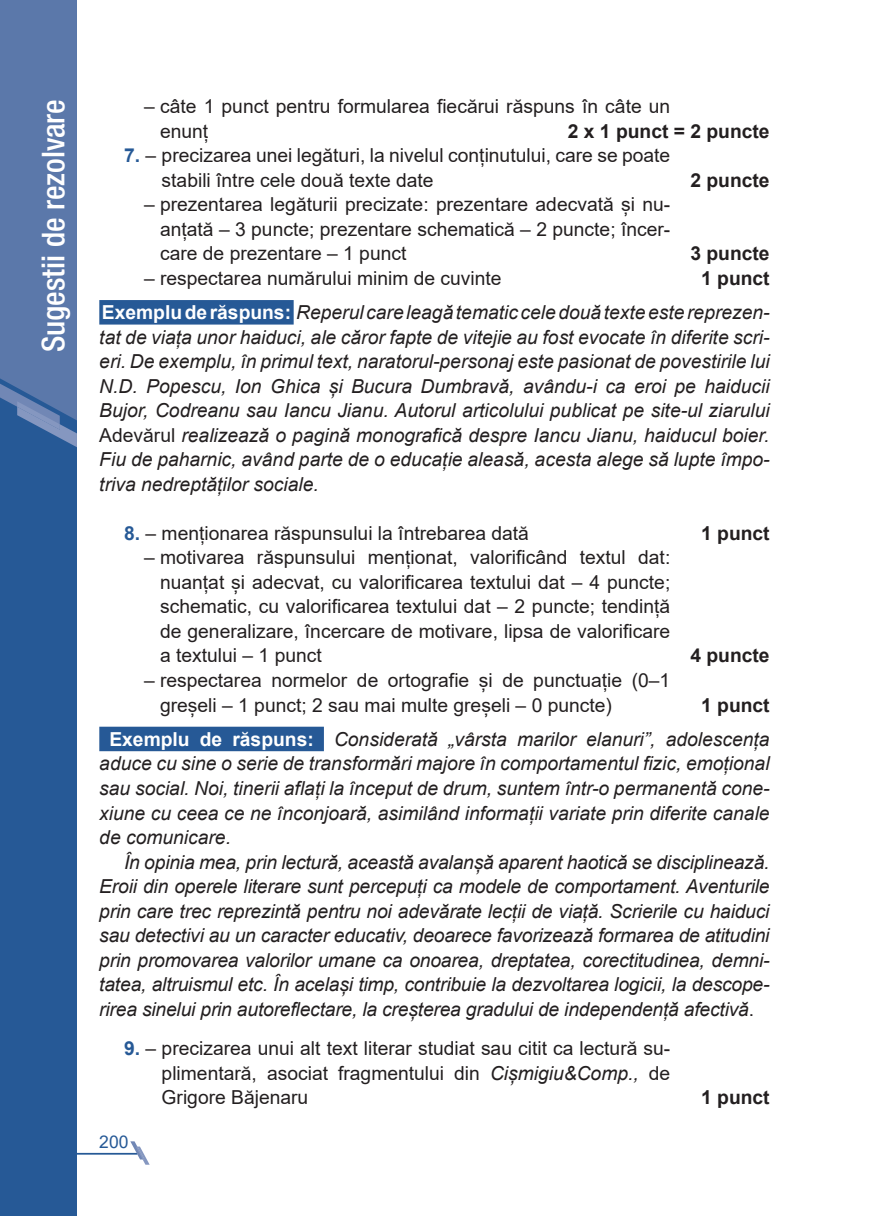
<style>
.page{position:relative;width:869px;height:1216px;background:#fff}
.page>*{position:absolute;margin:0;border:0;box-sizing:border-box;transform-origin:0 0}
.t1{font:500 condensed 31.5px "Helvetica Neue LT Pro";color:#fff}
.Text_baza{font:italic 19.25px/24.5px "Arial";color:#231f20;text-align:justify}
.Barem{font:19.25px/24.5px "Arial";color:#231f20}
.Cerinta_1a_b_c{font:19.25px/24.5px "Arial";color:#231f20}
.Barem-2{font:700 19.25px "Arial";color:#231f20}
.Cerinta_1a_b_c-2{font:700 19.25px "Arial";color:#231f20}
.t2{font:17.5px "Arial";color:#265996}
.s1{font-weight:700;color:#265996}
.s2{font-weight:700;font-style:normal;color:#fff}
.s3{font-style:normal}
.s4{font-style:italic}
</style>
<div class="page">
<hr style="left:0;top:1152px;width:137px;height:2px;background:#265996">
<svg style="left:130px;top:1141px;width:19px;height:23px"></svg>
<div style="left:0;top:0;width:77px;height:1215px;background:#265996"></div>
<svg style="left:0;top:0;width:77px;height:447px;background:#5876a9"></svg>
<div style="left:99px;top:300px;width:194px;height:24px;background:#265996"></div>
<div style="left:99px;top:726px;width:225px;height:25px;background:#265996"></div>
<h1 class="t1" style="left:34px;top:352px;width:254px;rotate:-90deg">Sugestii de rezolvare</h1>
<p class="Barem" style="left:160px;top:94px;width:511px;text-indent:-16px">– câte 1 punct pentru formularea fiecărui răspuns în câte un enunț</p>
<p class="Barem-2" style="left:567px;top:117px;width:203px">2 x 1 punct = 2 puncte</p>
<p class="Cerinta_1a_b_c" style="left:161px;top:143px;width:510px;text-indent:-37px"><span class="s1">7.</span> – precizarea unei legături, la nivelul conținutului, care se poate stabili între cele două texte date</p>
<p class="Cerinta_1a_b_c-2" style="left:690px;top:166px;width:81px">2 puncte</p>
<p class="Barem" style="left:160px;top:192px;width:511px;text-align:justify;text-indent:-16px">– prezentarea legăturii precizate: prezentare adecvată și nu&shy;anțată – 3 puncte; prezentare schematică – 2 puncte; încer&shy;care de prezentare – 1 punct</p>
<p class="Barem-2" style="left:690px;top:240px;width:81px">3 puncte</p>
<p class="Barem" style="left:144px;top:266px;width:359px">– respectarea numărului minim de cuvinte</p>
<p class="Barem-2" style="left:700px;top:264px;width:70px">1 punct</p>
<p class="Text_baza" style="left:99px;top:300px;width:671px"><span class="s2">Exemplu de răspuns:</span> Reperul care leagă tematic cele două texte este reprezen&shy;tat de viața unor haiduci, ale căror fapte de vitejie au fost evocate în diferite scri&shy;eri. De exemplu, în primul text, naratorul-personaj este pasionat de povestirile lui N.D. Popescu, Ion Ghica și Bucura Dumbravă, avându-i ca eroi pe haiducii Bujor, Codreanu sau Iancu Jianu. Autorul articolului publicat pe site-ul ziarului <span class="s3">Adevărul</span> realizează o pagină monografică despre Iancu Jianu, haiducul boier.<br>Fiu de paharnic, având parte de o educație aleasă, acesta alege să lupte împo&shy;triva nedreptăților sociale.</p>
<p class="Cerinta_1a_b_c" style="left:124px;top:521px;width:406px"><span class="s1">8.</span> – menționarea răspunsului la întrebarea dată</p>
<p class="Cerinta_1a_b_c-2" style="left:700px;top:519px;width:70px">1 punct</p>
<p class="Barem" style="left:160px;top:545px;width:511px;text-align:justify;text-indent:-16px">– motivarea răspunsului menționat, valorificând textul dat: nuanțat și adecvat, cu valorificarea textului dat – 4 puncte; schematic, cu valorificarea textului dat – 2 puncte; tendință de generalizare, încercare de motivare, lipsa de valorificare a textului – 1 punct</p>
<p class="Barem-2" style="left:690px;top:642px;width:81px">4 puncte</p>
<p class="Barem" style="left:160px;top:668px;width:511px;text-indent:-16px">– respectarea normelor de ortografie și de punctuație (0–1 greșeli – 1 punct; 2 sau mai multe greșeli – 0 puncte)</p>
<p class="Barem-2" style="left:700px;top:691px;width:70px">1 punct</p>
<p class="Text_baza" style="left:99px;top:727px;width:671px;text-indent:10px"><span class="s2">Exemplu de răspuns:</span> Considerată „vârsta marilor elanuri”, adolescența aduce cu sine o serie de transformări majore în comportamentul fizic, emoțional sau social. Noi, tinerii aflați la început de drum, suntem într-o permanentă cone&shy;xiune cu ceea ce ne înconjoară, asimilând informații variate prin diferite canale de comunicare.</p>
<p class="Text_baza" style="left:99px;top:849px;width:671px;text-indent:25px">În opinia mea, prin lectură, această avalanșă aparent haotică se disciplinează.<br>Eroii din operele literare sunt percepuți ca modele de comportament. Aventurile prin care trec reprezintă pentru noi adevărate lecții de viață. Scrierile cu haiduci sau detectivi au un caracter educativ, deoarece favorizează formarea de atitudini prin promovarea valorilor umane ca onoarea, dreptatea, corectitudinea, demni&shy;tatea, altruismul etc. În același timp, contribuie la dezvoltarea logicii, la descope&shy;rirea sinelui prin autoreflectare, la creșterea gradului de independență afectivă<span class="s3">.</span></p>
<p class="Cerinta_1a_b_c" style="left:161px;top:1035px;width:510px;text-align:justify;text-indent:-37px"><span class="s1">9.</span> – precizarea unui alt text literar studiat sau citit ca lectură su&shy;plimentară, asociat fragmentului din <span class="s4">Cișmigiu&amp;Comp.,</span> de Grigore Băjenaru</p>
<p class="Cerinta_1a_b_c-2" style="left:700px;top:1083px;width:70px">1 punct</p>
<p class="t2" style="left:99px;top:1129px;width:31px">200</p>
</div>
